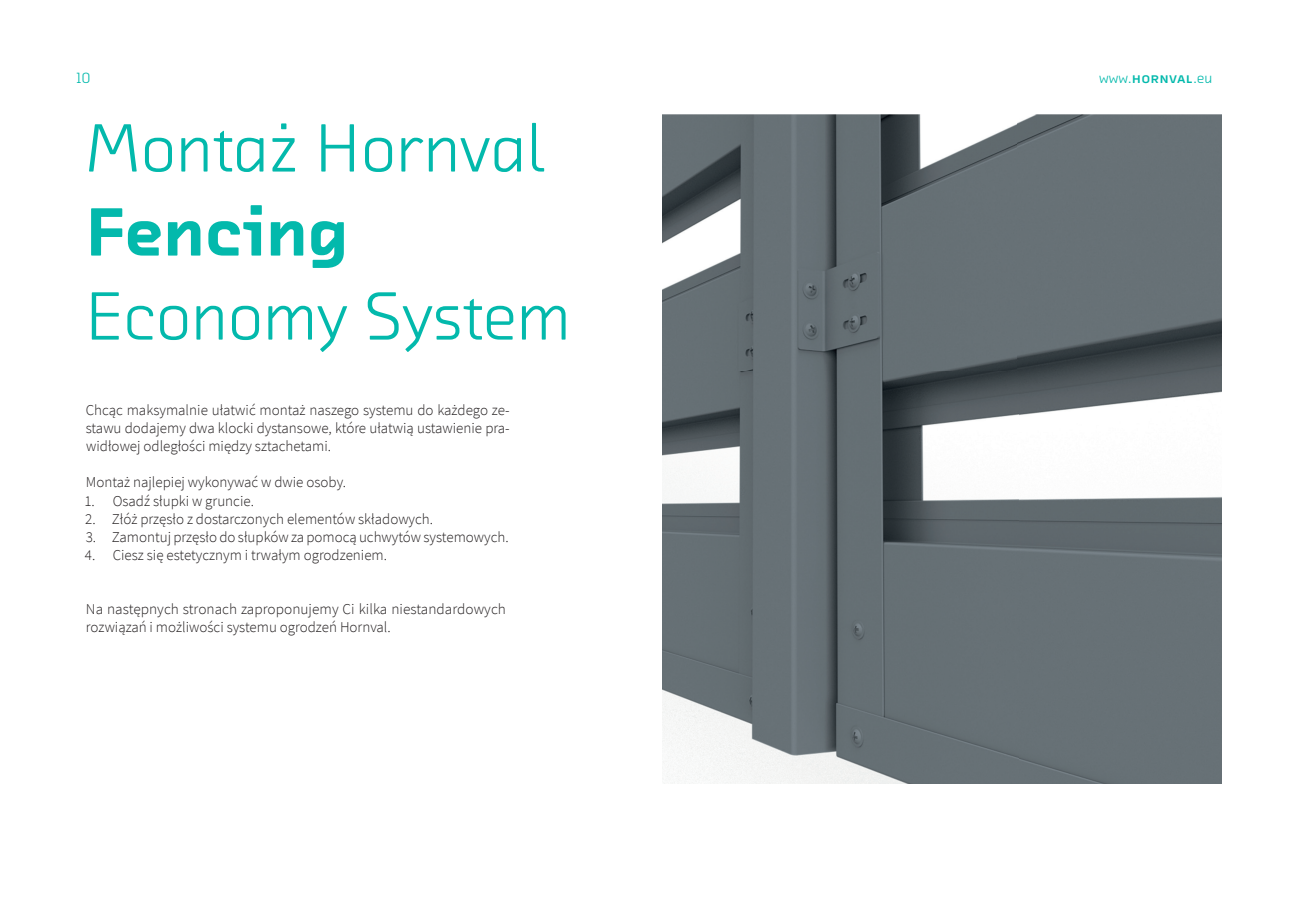
<style>
.page{position:relative;width:1289px;height:919px;background:#fff}
.page>*{position:absolute;margin:0;border:0;box-sizing:border-box;transform-origin:0 0}
.t1{font:69px "Chambers Sans Pro";letter-spacing:-.005em;color:#03b9ac}
.t2{font:900 69px "Chambers Sans Pro";letter-spacing:-.01em;color:#03b9ac}
.t3{font:300 15px/18px "Source Sans Pro";color:#231f20;text-align:justify}
.t4{font:15px "Chambers Sans Pro";letter-spacing:.005em;color:#03b9ac}
.s1{font-weight:700}
</style>
<div class="page">
<img style="left:662px;top:115px;width:559px;height:668px">
<p class="t4" style="left:77px;top:68px;width:15px">10</p>
<p class="t4" style="left:1098px;top:68px;width:115px">www.<span class="s1">HORNVAL</span>.eu</p>
<h1 class="t1" style="left:86px;top:106px;width:462px">Montaż Hornval</h1>
<h1 class="t2" style="left:86px;top:187px;width:264px">Fencing</h1>
<h1 class="t1" style="left:86px;top:274px;width:486px">Economy System</h1>
<p class="t3" style="left:86px;top:401px;width:425px">Chcąc maksymalnie ułatwić montaż naszego systemu do każdego ze&shy;stawu dodajemy dwa klocki dystansowe, które ułatwią ustawienie pra&shy;widłowej odległości między sztachetami.</p>
<p class="t3" style="left:86px;top:473px;width:262px">Montaż najlepiej wykonywać w dwie osoby.</p>
<p class="t3" style="left:84px;top:491px;width:171px">1. Osadź słupki w gruncie.</p>
<p class="t3" style="left:85px;top:509px;width:349px">2. Złóż przęsło z dostarczonych elementów składowych.</p>
<p class="t3" style="left:86px;top:527px;width:424px">3. Zamontuj przęsło do słupków za pomocą uchwytów systemowych.</p>
<p class="t3" style="left:85px;top:545px;width:303px">4. Ciesz się estetycznym i trwałym ogrodzeniem.</p>
<p class="t3" style="left:86px;top:599px;width:421px">Na następnych stronach zaproponujemy Ci kilka niestandardowych rozwiązań i możliwości systemu ogrodzeń Hornval.</p>
</div>
